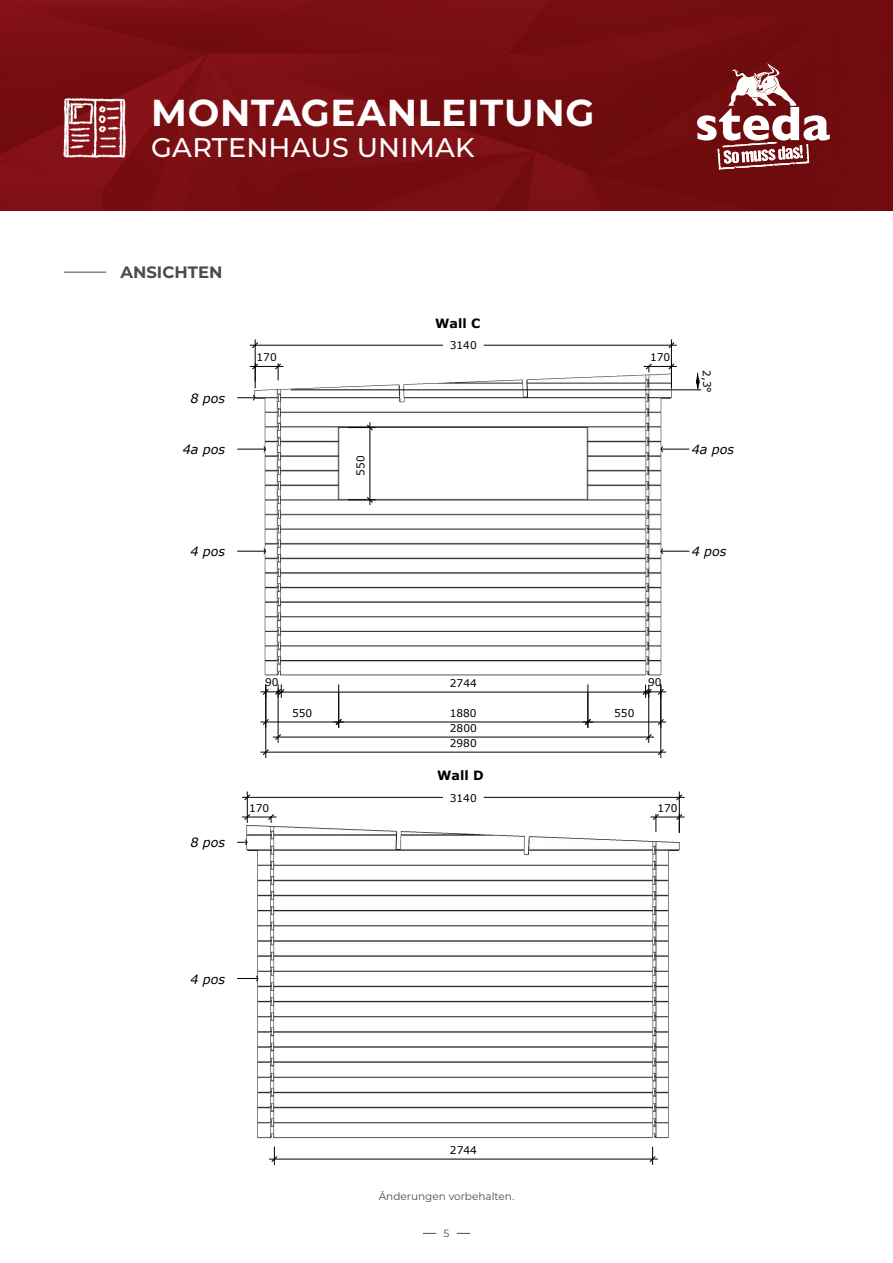
<style>
.page{position:relative;width:893px;height:1263px;background:#fff}
.page>*{position:absolute;margin:0;border:0;box-sizing:border-box;transform-origin:0 0}
.t1{font:700 37.5px "Montserrat";letter-spacing:.02em;color:#fff}
.t2{font:500 27px "Montserrat";letter-spacing:.01em;color:#fff}
.t3{font:700 16.5px "Montserrat";color:#4b4c4d}
.t4{font:italic 12.75px "Verdana";letter-spacing:-.005em;color:#000}
.t5{font:700 12.75px "Verdana";color:#000}
.t6{font:10.65px/15px "Verdana";color:#000}
.t7{font:10.5px "Montserrat";color:#4b4c4d}
</style>
<div class="page">
<img style="left:0;top:0;width:893px;height:211px">
<svg style="left:698px;top:63px;width:131px;height:106px"></svg>
<img style="left:64px;top:97px;width:62px;height:64px">
<svg style="left:423px;top:1233px;width:13px;height:1px"></svg>
<svg style="left:457px;top:1233px;width:13px;height:1px"></svg>
<hr style="left:64px;top:272px;width:42px;height:1px;background:#4b4c4d">
<img style="left:249px;top:366px;width:449px;height:310px">
<img style="left:246px;top:817px;width:434px;height:322px">
<svg style="left:644px;top:362px;width:33px;height:10px"></svg>
<svg style="left:250px;top:361px;width:33px;height:20px"></svg>
<hr style="left:255px;top:345px;width:1px;height:43px;background:#000">
<hr style="left:671px;top:345px;width:1px;height:43px;background:#000">
<hr style="left:255px;top:345px;width:416px;height:1px;background:#000">
<svg style="left:250px;top:339px;width:9px;height:10px"></svg>
<svg style="left:667px;top:339px;width:10px;height:10px"></svg>
<hr style="left:370px;top:428px;width:1px;height:72px;background:#000">
<svg style="left:348px;top:496px;width:28px;height:9px"></svg>
<svg style="left:348px;top:422px;width:28px;height:10px"></svg>
<hr style="left:338px;top:684px;width:1px;height:38px;background:#000">
<hr style="left:266px;top:722px;width:73px;height:1px;background:#000">
<hr style="left:281px;top:692px;width:365px;height:1px;background:#000">
<svg style="left:260px;top:684px;width:25px;height:14px"></svg>
<svg style="left:641px;top:684px;width:25px;height:14px"></svg>
<hr style="left:588px;top:684px;width:1px;height:38px;background:#000">
<hr style="left:588px;top:722px;width:73px;height:1px;background:#000">
<hr style="left:278px;top:684px;width:1px;height:53px;background:#000">
<hr style="left:648px;top:685px;width:1px;height:52px;background:#000">
<hr style="left:278px;top:737px;width:371px;height:1px;background:#000">
<hr style="left:266px;top:684px;width:1px;height:68px;background:#000">
<hr style="left:660px;top:684px;width:1px;height:68px;background:#000">
<hr style="left:266px;top:752px;width:395px;height:1px;background:#000">
<svg style="left:260px;top:718px;width:22px;height:40px"></svg>
<svg style="left:645px;top:718px;width:21px;height:40px"></svg>
<hr style="left:339px;top:722px;width:249px;height:1px;background:#000">
<svg style="left:333px;top:718px;width:11px;height:10px"></svg>
<svg style="left:583px;top:718px;width:10px;height:10px"></svg>
<hr style="left:291px;top:390px;width:407px;height:1px;background:#000">
<svg style="left:696px;top:373px;width:6px;height:18px"></svg>
<svg style="left:651px;top:811px;width:34px;height:22px"></svg>
<hr style="left:679px;top:797px;width:1px;height:36px;background:#000">
<hr style="left:247px;top:797px;width:432px;height:1px;background:#000">
<svg style="left:242px;top:791px;width:34px;height:32px"></svg>
<svg style="left:675px;top:791px;width:10px;height:10px"></svg>
<hr style="left:274px;top:1159px;width:379px;height:1px;background:#000">
<svg style="left:269px;top:1146px;width:10px;height:19px"></svg>
<svg style="left:648px;top:1146px;width:10px;height:19px"></svg>
<svg style="left:237px;top:394px;width:18px;height:7px"></svg>
<svg style="left:237px;top:446px;width:29px;height:6px"></svg>
<svg style="left:237px;top:548px;width:29px;height:7px"></svg>
<svg style="left:660px;top:446px;width:29px;height:6px"></svg>
<svg style="left:660px;top:548px;width:29px;height:7px"></svg>
<svg style="left:237px;top:839px;width:11px;height:7px"></svg>
<svg style="left:237px;top:975px;width:22px;height:7px"></svg>
<h1 class="t1" style="left:151px;top:86px;width:445px">MONTAGEANLEITUNG</h1>
<h2 class="t2" style="left:151px;top:128px;width:325px">GARTENHAUS UNIMAK</h2>
<h3 class="t3" style="left:120px;top:260px;width:103px">ANSICHTEN</h3>
<p class="t4" style="left:190px;top:389px;width:36px">8 pos</p>
<p class="t4" style="left:183px;top:441px;width:44px">4a pos</p>
<p class="t4" style="left:190px;top:543px;width:36px">4 pos</p>
<p class="t5" style="left:435px;top:314px;width:47px">Wall C</p>
<p class="t6" style="left:450px;top:338px;width:29px">3140</p>
<p class="t6" style="left:257px;top:350px;width:22px">170</p>
<p class="t6" style="left:650px;top:350px;width:22px">170</p>
<p class="t6" style="left:353px;top:476px;width:22px;rotate:-90deg">550</p>
<p class="t6" style="left:714px;top:370px;width:25px;rotate:89deg">2,3°</p>
<p class="t4" style="left:692px;top:441px;width:44px">4a pos</p>
<p class="t4" style="left:692px;top:543px;width:36px">4 pos</p>
<p class="t4" style="left:190px;top:834px;width:36px">8 pos</p>
<p class="t6" style="left:265px;top:675px;width:15px">90</p>
<p class="t6" style="left:450px;top:675px;width:29px">2744</p>
<p class="t6" style="left:648px;top:675px;width:15px">90</p>
<p class="t6" style="left:614px;top:705px;width:22px">550</p>
<p class="t6" style="left:450px;top:720px;width:29px">2800<br>2980</p>
<p class="t6" style="left:450px;top:705px;width:29px">1880</p>
<p class="t6" style="left:292px;top:705px;width:22px">550</p>
<p class="t5" style="left:437px;top:766px;width:48px">Wall D</p>
<p class="t6" style="left:450px;top:790px;width:29px">3140</p>
<p class="t6" style="left:249px;top:800px;width:22px">170</p>
<p class="t6" style="left:657px;top:800px;width:22px">170</p>
<p class="t4" style="left:190px;top:970px;width:36px">4 pos</p>
<p class="t6" style="left:450px;top:1142px;width:29px">2744</p>
<p class="t7" style="left:379px;top:1189px;width:137px">Änderungen vorbehalten.</p>
<p class="t7" style="left:443px;top:1225px;width:7px">5</p>
</div>
